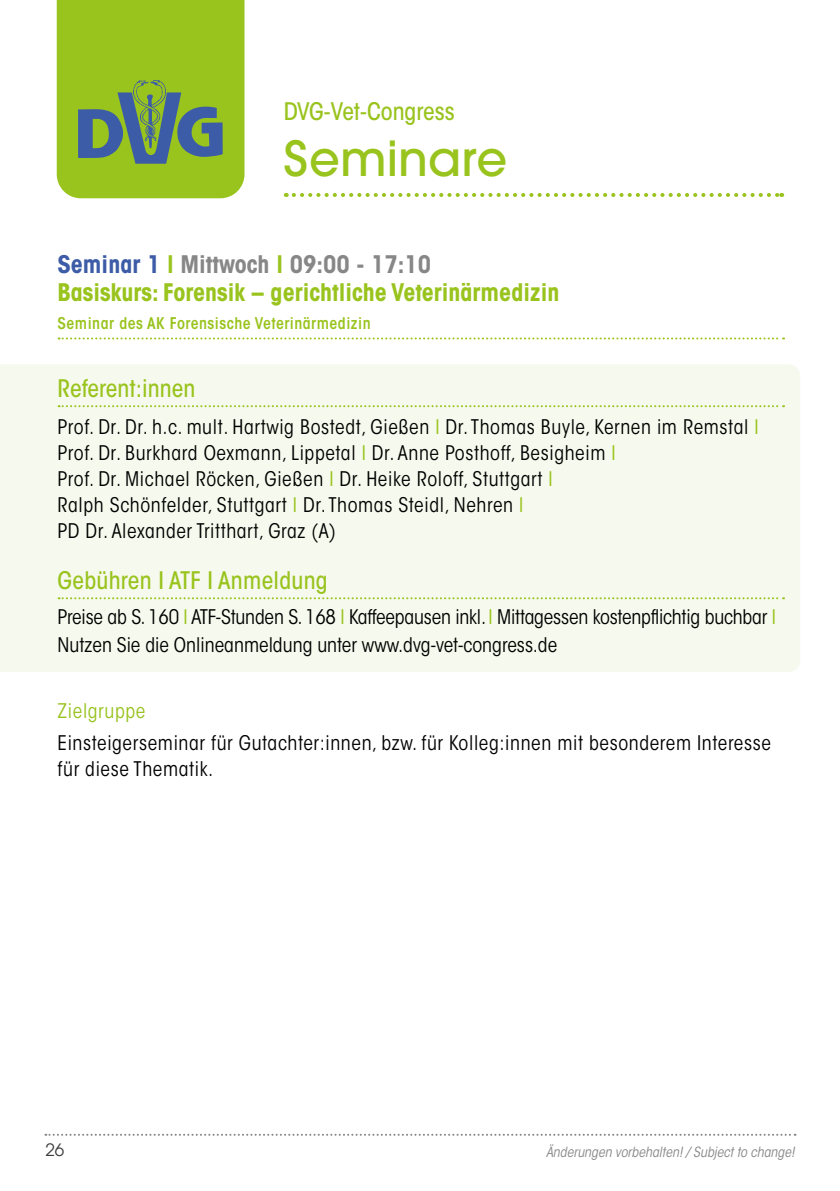
<style>
.page{position:relative;width:840px;height:1191px;background:#fff}
.page>*{position:absolute;margin:0;border:0;box-sizing:border-box;transform-origin:0 0}
.t1{font:500 48px "ITC Avant Garde Std";color:#99c31d}
.t2{font:700 condensed 24px/28px "ITC Avant Garde Std";color:#99c31d}
.t3{font:500 condensed 24px "ITC Avant Garde Std";color:#99c31d}
.t4{font:condensed 20px/26px "ITC Avant Garde Std";letter-spacing:.03em;color:#000}
.t5{font:condensed 20px/28px "ITC Avant Garde Std";letter-spacing:-.01em;color:#000}
.t6{font:condensed 20px "ITC Avant Garde Std";letter-spacing:.03em;color:#98c21d}
.t7{font:17px "ITC Avant Garde Std";color:#3c3c3b}
.t8{font:600 condensed 16px "ITC Avant Garde Std";letter-spacing:.03em;color:#99c31d}
.t9{font:italic condensed 14px "ITC Avant Garde Std";color:#878787}
.s1{color:#3d5ca7}
.s2{color:#878787}
.s3{color:#99c31d}
</style>
<div class="page">
<svg style="left:45px;top:1133px;width:750px;height:2px"></svg>
<div style="left:0;top:364px;width:799px;height:308px;background:#f6f9ed"></div>
<svg style="left:59px;top:337px;width:724px;height:2px"></svg>
<svg style="left:59px;top:405px;width:724px;height:2px"></svg>
<svg style="left:59px;top:597px;width:724px;height:2px"></svg>
<svg style="left:293px;top:193px;width:488px;height:4px"></svg>
<svg style="left:57px;top:0;width:187px;height:198px;background:#8bb432"></svg>
<p class="t3" style="left:283px;top:96px;width:172px">DVG-Vet-Congress</p>
<h1 class="t1" style="left:283px;top:128px;width:225px">Seminare</h1>
<p class="t2" style="left:58px;top:250px;width:503px"><span class="s1">Seminar 1</span> l <span class="s2">Mittwoch</span> l <span class="s2">09:00 - 17:10<br></span>Basiskurs: Forensik – gerichtliche Veterinärmedizin</p>
<p class="t8" style="left:58px;top:313px;width:314px">Seminar des AK Forensische Veterinärmedizin</p>
<p class="t3" style="left:58px;top:373px;width:139px">Referent:innen</p>
<p class="t4" style="left:58px;top:414px;width:702px">Prof. Dr. Dr. h.c. mult. Hartwig Bostedt, Gießen <span class="s3">I</span> Dr. Thomas Buyle, Kernen im Remstal <span class="s3">I </span>Prof. Dr. Burkhard Oexmann, Lippetal <span class="s3">I</span> Dr. Anne Posthoff, Besigheim <span class="s3">I<br></span>Prof. Dr. Michael Röcken, Gießen <span class="s3">I</span> Dr. Heike Roloff, Stuttgart <span class="s3">I<br></span>Ralph Schönfelder, Stuttgart <span class="s3">I</span> Dr. Thomas Steidl, Nehren <span class="s3">I<br></span>PD Dr. Alexander Tritthart, Graz (A)</p>
<p class="t3" style="left:58px;top:565px;width:271px">Gebühren I ATF I Anmeldung</p>
<p class="t5" style="left:58px;top:603px;width:719px">Preise ab S. 160 <span class="s3">I</span> ATF-Stunden S. 168 <span class="s3">I</span> Kaffeepausen inkl. <span class="s3">I</span> Mittagessen kostenpflichtig buchbar <span class="s3">I<br></span>Nutzen Sie die Onlineanmeldung unter www.dvg-vet-congress.de</p>
<p class="t6" style="left:58px;top:698px;width:89px">Zielgruppe</p>
<p class="t4" style="left:58px;top:729px;width:714px">Einsteigerseminar für Gutachter:innen, bzw. für Kolleg:innen mit besonderem Interesse für diese Thematik.</p>
<p class="t7" style="left:45px;top:1139px;width:20px">26</p>
<p class="t9" style="left:545px;top:1143px;width:250px">Änderungen vorbehalten! / Subject to change!</p>
</div>
